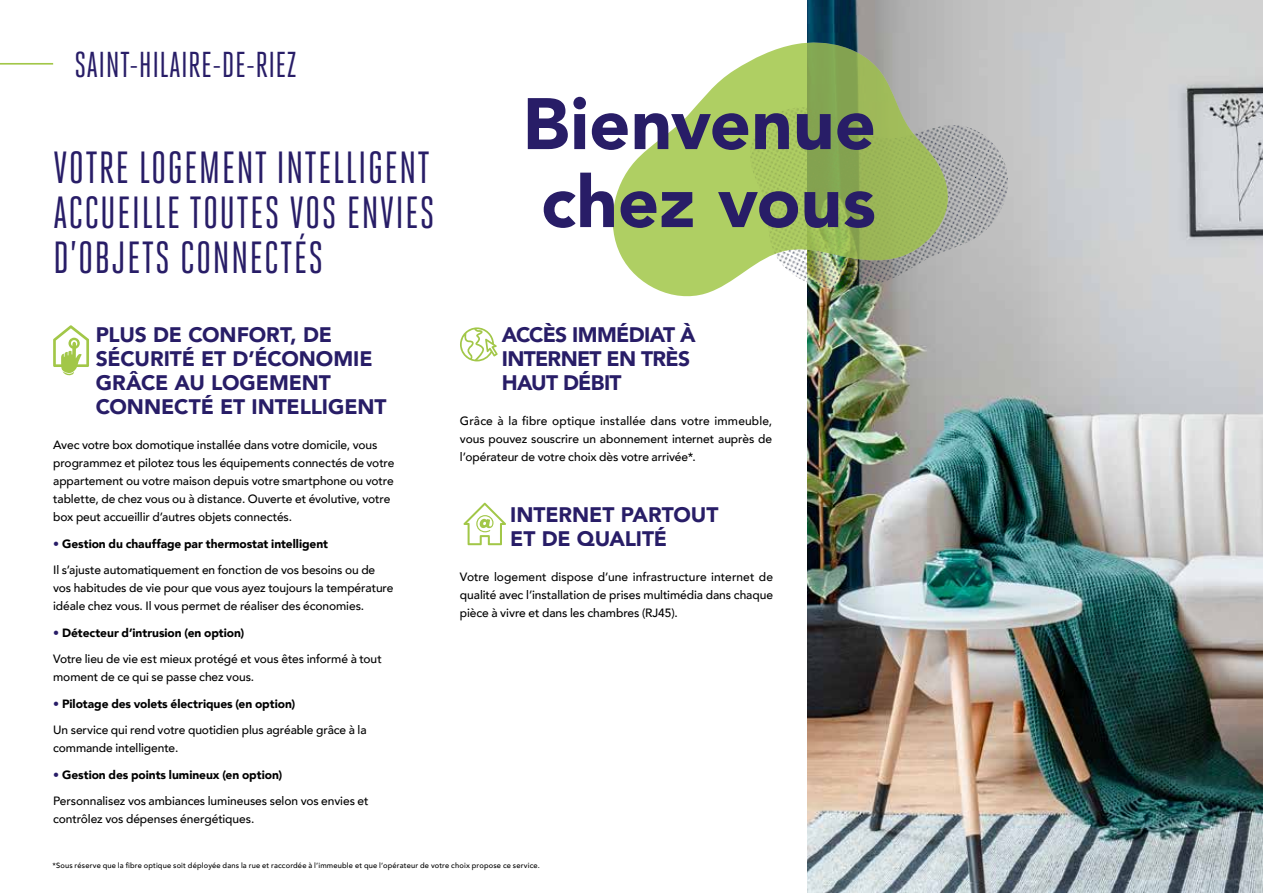
<style>
.page{position:relative;width:1263px;height:893px;background:#fff}
.page>*{position:absolute;margin:0;border:0;box-sizing:border-box;transform-origin:0 0}
.t1{font:900 72px/78px "Avenir";color:#281d67}
.t2{font:45px/45px "Heroic Condensed";letter-spacing:.025em;color:#281d67;text-align:justify}
.t3{font:36px "Heroic Condensed";letter-spacing:.01em;color:#281d67}
.t4{font:900 21px/24px "Avenir";letter-spacing:-.01em;color:#281d67}
.t5{font:900 21px/24px "Avenir";letter-spacing:-.035em;color:#281d67}
.t6{font:500 12px/18px "Avenir";letter-spacing:-.005em;color:#000}
.t7{font:900 12px "Avenir";letter-spacing:-.005em;color:#000}
.t8{font:500 7.5px "Avenir";letter-spacing:.025em;color:#000}
.s1{color:#281d67}
</style>
<div class="page">
<img style="left:808px;top:0;width:455px;height:893px">
<img style="left:948px;top:107px;width:63px;height:183px">
<svg style="left:612px;top:39px;width:336px;height:264px"></svg>
<hr style="left:0;top:63px;width:53px;height:2px;background:#a2c748">
<svg style="left:460px;top:327px;width:38px;height:34px"></svg>
<svg style="left:463px;top:503px;width:43px;height:42px"></svg>
<svg style="left:53px;top:325px;width:36px;height:51px"></svg>
<h3 class="t3" style="left:74px;top:45px;width:224px">SAINT-HILAIRE-DE-RIEZ</h3>
<h2 class="t2" style="left:53px;top:145px;width:383px">VOTRE LOGEMENT INTELLIGENT ACCUEILLE TOUTES VOS ENVIES D’OBJETS CONNECTÉS</h2>
<h3 class="t4" style="left:96px;top:322px;width:292px">PLUS DE CONFORT, DE<br>SÉCURITÉ ET D’ÉCONOMIE<br>GRÂCE AU LOGEMENT<br>CONNECTÉ ET INTELLIGENT</h3>
<p class="t6" style="left:53px;top:435px;width:343px">Avec votre box domotique installée dans votre domicile, vous programmez et pilotez tous les équipements connectés de votre appartement ou votre maison depuis votre smartphone ou votre tablette, de chez vous ou à distance. Ouverte et évolutive, votre box peut accueillir d’autres objets connectés.</p>
<p class="t7" style="left:53px;top:533px;width:276px"><span class="s1">•</span> Gestion du chauffage par thermostat intelligent</p>
<p class="t6" style="left:53px;top:560px;width:342px">Il s’ajuste automatiquement en fonction de vos besoins ou de vos habitudes de vie pour que vous ayez toujours la température idéale chez vous. Il vous permet de réaliser des économies.</p>
<p class="t7" style="left:53px;top:622px;width:193px"><span class="s1">•</span> Détecteur d’intrusion (en option)</p>
<p class="t6" style="left:53px;top:649px;width:330px">Votre lieu de vie est mieux protégé et vous êtes informé à tout moment de ce qui se passe chez vous.</p>
<p class="t7" style="left:53px;top:693px;width:244px"><span class="s1">•</span> Pilotage des volets électriques (en option)</p>
<p class="t6" style="left:53px;top:720px;width:315px">Un service qui rend votre quotidien plus agréable grâce à la commande intelligente.</p>
<p class="t7" style="left:53px;top:764px;width:231px"><span class="s1">•</span> Gestion des points lumineux (en option)</p>
<p class="t6" style="left:53px;top:791px;width:317px">Personnalisez vos ambiances lumineuses selon vos envies et contrôlez vos dépenses énergétiques.</p>
<h1 class="t1" style="left:523px;top:83px;width:355px">Bienvenue chez vous</h1>
<h3 class="t5" style="left:502px;top:322px;width:195px">ACCÈS IMMÉDIAT À<br>INTERNET EN TRÈS<br>HAUT DÉBIT</h3>
<p class="t6" style="left:460px;top:411px;width:314px;text-align:justify">Grâce à la fibre optique installée dans votre immeuble, vous pouvez souscrire un abonnement internet auprès de l’opérateur de votre choix dès votre arrivée*.</p>
<h3 class="t4" style="left:510px;top:502px;width:210px">INTERNET PARTOUT<br>ET DE QUALITÉ</h3>
<p class="t6" style="left:460px;top:567px;width:315px;text-align:justify">Votre logement dispose d’une infrastructure internet de qualité avec l’installation de prises multimédia dans chaque pièce à vivre et dans les chambres (RJ45).</p>
<p class="t8" style="left:52px;top:859px;width:489px">*Sous réserve que la fibre optique soit déployée dans la rue et raccordée à l’immeuble et que l’opérateur de votre choix propose ce service.</p>
</div>
